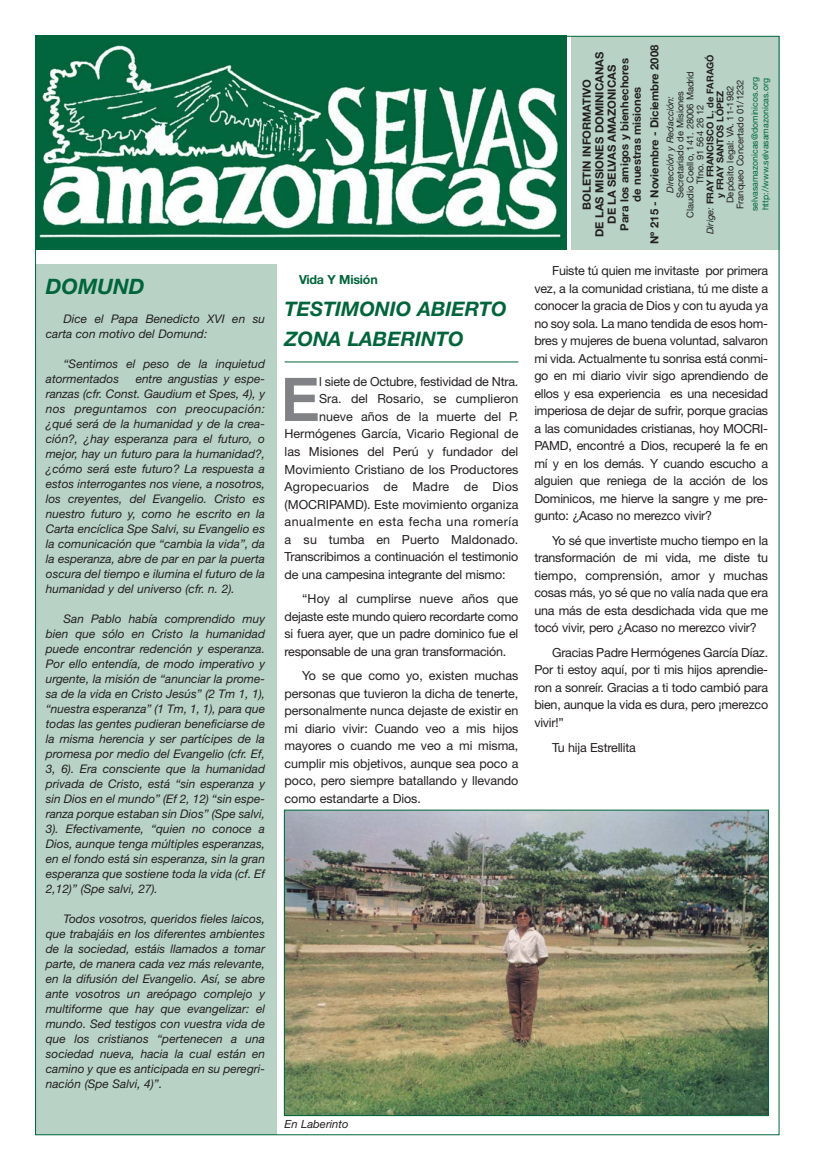
<style>
.page{position:relative;width:815px;height:1170px;background:#fff}
.page>*{position:absolute;margin:0;border:0;box-sizing:border-box;transform-origin:0 0}
.t1{font:700 59.75px "Helvetica";color:#808285}
.t2{font:italic 700 21.25px "Helvetica Neue";color:#00653a}
.t3{font:italic 700 20px/30px "Helvetica Neue";color:#00653a}
.t4{font:12.5px/17.5px "Helvetica Neue";letter-spacing:-.015em;color:#231f20;text-align:justify}
.t5{font:12.5px "Helvetica Neue";letter-spacing:.005em;color:#231f20}
.t6{font:12.5px "Helvetica Neue";letter-spacing:.04em;color:#231f20}
.t7{font:12.5px "Helvetica Neue";letter-spacing:.02em;color:#231f20}
.t8{font:700 12.5px "Helvetica Neue";letter-spacing:-.015em;color:#00653a}
.t9{font:italic 11.88px/15px "Helvetica Neue";color:#231f20;text-align:justify}
.t10{font:700 11.25px/12.5px "Helvetica Neue";color:#231f20;text-align:center}
.t11{font:italic 11.25px "Helvetica Neue";color:#231f20}
.t12{font:9.38px/10px "Helvetica Neue";color:#231f20;text-align:center}
.t13{font:italic 9.38px "Helvetica Neue";color:#231f20}
.t14{font:8.75px/10.6px "Helvetica Neue";color:#00653a}
.s1{font-style:italic}
.s2{font-weight:700}
</style>
<div class="page">
<img style="left:37px;top:38px;width:530px;height:212px">
<div style="left:571px;top:36px;width:208px;height:214px;background:#b8d3c6"></div>
<hr style="left:285px;top:361px;width:233px;height:1px;background:#00653a">
<div style="left:35px;top:264px;width:242px;height:870px;background:#b8d3c6"></div>
<img style="left:286px;top:811px;width:481px;height:302px">
<div style="left:284px;top:809px;width:485px;height:306px;border:1px solid #00653a"></div>
<h2 class="t2" style="left:46px;top:279px;width:100px">DOMUND</h2>
<p class="t9" style="left:46px;top:312px;width:221px;text-indent:18px">Dice el Papa Benedicto XVI en su carta con motivo del Domund:</p>
<p class="t9" style="left:46px;top:357px;width:221px;text-indent:18px">“Sentimos el peso de la inquietud atormentados</p>
<p class="t9" style="left:46px;top:372px;width:221px;text-indent:90px">entre angustias y espe&shy;ranzas (cfr. Const. Gaudium et Spes, 4), y nos preguntamos con preocupación: ¿qué será de la humanidad y de la crea&shy;ción?, ¿hay esperanza para el futuro, o mejor, hay un futuro para la humanidad?, ¿cómo será este futuro? La respuesta a estos interrogantes nos viene, a nosotros, los creyentes, del Evangelio. Cristo es nuestro futuro y, como he escrito en la Carta encíclica Spe Salvi, su Evangelio es la comunicación que “cambia la vida”, da la esperanza, abre de par en par la puerta oscura del tiempo e ilumina el futuro de la humanidad y del universo (cfr. n. 2).</p>
<p class="t9" style="left:46px;top:612px;width:221px;text-indent:18px">San Pablo había comprendido muy bien que sólo en Cristo la humanidad puede encontrar redención y esperanza.<br>Por ello entendía, de modo imperativo y urgente, la misión de “anunciar la prome&shy;sa de la vida en Cristo Jesús” (2 Tm 1, 1), “nuestra esperanza” (1 Tm, 1, 1), para que todas las gentes pudieran beneficiarse de la misma herencia y ser partícipes de la promesa por medio del Evangelio (cfr. Ef, 3, 6). Era consciente que la humanidad privada de Cristo, está “sin esperanza y sin Dios en el mundo” (Ef 2, 12) “sin espe&shy;ranza porque estaban sin Dios” (Spe salvi, 3). Efectivamente, “quien no conoce a Dios, aunque tenga múltiples esperanzas, en el fondo está sin esperanza, sin la gran esperanza que sostiene toda la vida (cf. Ef 2,12)” (Spe salvi, 27).</p>
<p class="t9" style="left:46px;top:912px;width:221px;text-indent:18px">Todos vosotros, queridos fieles laicos, que trabajáis en los diferentes ambientes de la sociedad, estáis llamados a tomar parte, de manera cada vez más relevante, en la difusión del Evangelio. Así, se abre ante vosotros un areópago complejo y multiforme que hay que evangelizar: el mundo. Sed testigos con vuestra vida de que los cristianos “pertenecen a una sociedad nueva, hacia la cual están en camino y que es anticipada en su peregri&shy;nación (Spe Salvi, 4)”.</p>
<p class="t8" style="left:299px;top:275px;width:80px">Vida Y Misión</p>
<h3 class="t3" style="left:285px;top:295px;width:224px">TESTIMONIO ABIERTO<br>ZONA LABERINTO</h3>
<h1 class="t1" style="left:280px;top:378px;width:41px">E</h1>
<p class="t4" style="left:319px;top:374px;width:201px">l siete de Octubre, festividad de Ntra.</p>
<p class="t5" style="left:319px;top:394px;width:201px">Sra. del Rosario, se cumplieron</p>
<p class="t5" style="left:319px;top:412px;width:201px">nueve años de la muerte del P.</p>
<p class="t4" style="left:285px;top:426px;width:235px">Hermógenes García, Vicario Regional de</p>
<p class="t4" style="left:285px;top:444px;width:235px">las Misiones del Perú y fundador del</p>
<p class="t4" style="left:285px;top:461px;width:235px">Movimiento Cristiano de los Productores</p>
<p class="t7" style="left:285px;top:482px;width:235px">Agropecuarios de Madre de Dios</p>
<p class="t4" style="left:285px;top:496px;width:235px">(MOCRIPAMD). Este movimiento organiza</p>
<p class="t6" style="left:285px;top:517px;width:235px">anualmente en esta fecha una romería</p>
<p class="t5" style="left:285px;top:534px;width:235px">a su tumba en Puerto Maldonado.</p>
<p class="t4" style="left:285px;top:549px;width:235px">Transcribimos a continuación el testimonio</p>
<p class="t4" style="left:285px;top:566px;width:222px">de una campesina integrante del mismo:</p>
<p class="t4" style="left:285px;top:591px;width:235px;text-indent:18px">“Hoy al cumplirse nueve años que dejaste este mundo quiero recordarte como si fuera ayer, que un padre dominico fue el responsable de una gran transformación.</p>
<p class="t4" style="left:285px;top:668px;width:235px;text-indent:18px">Yo se que como yo, existen muchas personas que tuvieron la dicha de tenerte, personalmente nunca dejaste de existir en mi diario vivir: Cuando veo a mis hijos mayores o cuando me veo a mi misma, cumplir mis objetivos, aunque sea poco a poco, pero siempre batallando y llevando como estandarte a Dios.</p>
<p class="t10" style="left:582px;top:237px;width:187px;rotate:-90deg">BOLETIN INFORMATIVO<br>DE LAS MISIONES DOMINICANAS<br>DE LA SELVAS AMAZONICAS<br>Para los amigos y bienhechores de nuestras misiones</p>
<p class="t10" style="left:649px;top:244px;width:200px;rotate:-90deg">Nº 215 - Noviembre - Diciembre 2008</p>
<p class="t12" style="left:676px;top:234px;width:181px;rotate:-90deg">Secretariado de Misiones<br>Claudio Coello, 141. 28006 Madrid<br>Tfno. 91 564 26 12<br><span class="s1">Dirige:</span> <span class="s2">FRAY FRANCISCO L. de FARAGÓ y FRAY SANTOS LÓPEZ</span></p>
<p class="t12" style="left:726px;top:209px;width:131px;rotate:-90deg">Depósito legal: VA. 11-1982<br>Franqueo Concertado 01/1232</p>
<p class="t14" style="left:750px;top:211px;width:135px;rotate:-90deg">selvasamazonicas@dominicos.org http://www.selvasamazonicas.org</p>
<p class="t13" style="left:667px;top:193px;width:98px;rotate:-90deg">Dirección y Redacción:</p>
<p class="t4" style="left:534px;top:263px;width:235px;text-indent:18px">Fuiste tú quien me invitaste por primera vez, a la comunidad cristiana, tú me diste a conocer la gracia de Dios y con tu ayuda ya no soy sola. La mano tendida de esos hom&shy;bres y mujeres de buena voluntad, salvaron mi vida. Actualmente tu sonrisa está conmi&shy;go en mi diario vivir sigo aprendiendo de ellos y esa experiencia es una necesidad imperiosa de dejar de sufrir, porque gracias a las comunidades cristianas, hoy MOCRI-PAMD, encontré a Dios, recuperé la fe en mí y en los demás. Y cuando escucho a alguien que reniega de la acción de los Dominicos, me hierve la sangre y me pre&shy;gunto: ¿Acaso no merezco vivir?</p>
<p class="t4" style="left:534px;top:533px;width:235px;text-indent:18px">Yo sé que invertiste mucho tiempo en la transformación de mi vida, me diste tu tiempo, comprensión, amor y muchas cosas más, yo sé que no valía nada que era una más de esta desdichada vida que me tocó vivir, pero ¿Acaso no merezco vivir?</p>
<p class="t4" style="left:534px;top:645px;width:235px;text-indent:18px">Gracias Padre Hermógenes García Díaz.<br>Por ti estoy aquí, por ti mis hijos aprendie&shy;ron a sonreír. Gracias a ti todo cambió para bien, aunque la vida es dura, pero ¡merezco vivir!”</p>
<p class="t4" style="left:552px;top:739px;width:85px">Tu hija Estrellita</p>
<p class="t11" style="left:285px;top:1119px;width:65px">En Laberinto</p>
</div>
